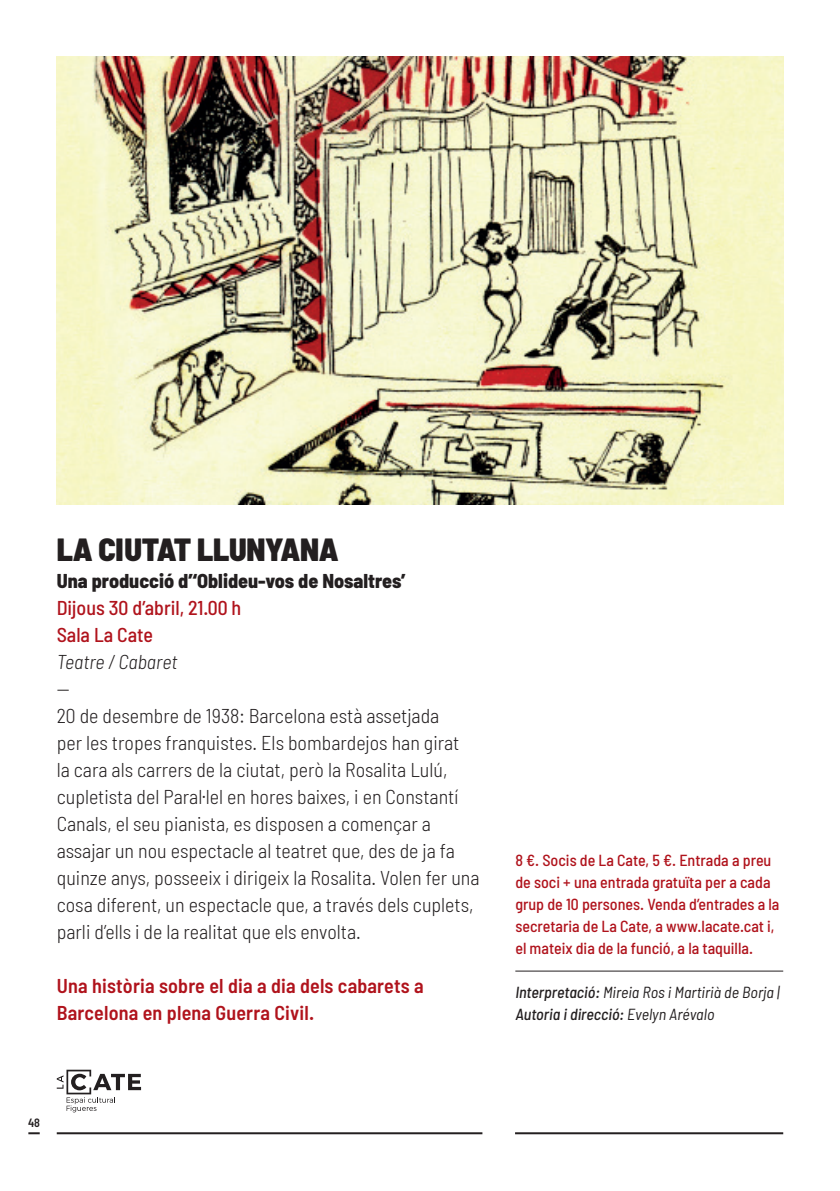
<style>
.page{position:relative;width:840px;height:1191px;background:#fff}
.page>*{position:absolute;margin:0;border:0;box-sizing:border-box;transform-origin:0 0}
.t1{font:900 semi-condensed 32px "Barlow";letter-spacing:-.01em;color:#231f20}
.t2{font:300 semi-condensed 20px/27px "Barlow";color:#231f20}
.t3{font:600 semi-condensed 20px/27px "Barlow";letter-spacing:.01em;color:#b0131c}
.t4{font:800 semi-condensed 20px "Barlow";color:#231f20}
.t5{font:500 semi-condensed 20px/27px "Barlow";color:#b0131c}
.t6{font:italic 300 semi-condensed 20px "Barlow";color:#231f20}
.t7{font:500 semi-condensed 16px/22px "Barlow";color:#b0131c}
.t8{font:italic semi-condensed 16px/22px "Barlow";color:#231f20}
.t9{font:600 semi-condensed 12px "Barlow";color:#231f20}
.s1{font-weight:500}
</style>
<div class="page">
<hr style="left:514px;top:1132px;width:268px;height:2px;background:#231f20">
<hr style="left:57px;top:1132px;width:425px;height:2px;background:#231f20">
<img style="left:57px;top:57px;width:725px;height:447px">
<hr style="left:515px;top:970px;width:267px;height:1px;background:#231f20">
<svg style="left:57px;top:1069px;width:84px;height:43px"></svg>
<svg style="left:28px;top:1132px;width:12px;height:2px"></svg>
<h1 class="t1" style="left:57px;top:530px;width:283px">LA CIUTAT LLUNYANA</h1>
<p class="t4" style="left:57px;top:568px;width:350px">Una producció d’‘Oblideu-vos de Nosaltres’</p>
<p class="t5" style="left:57px;top:594px;width:186px">Dijous 30 d’abril, 21.00 h<br>Sala La Cate</p>
<p class="t6" style="left:57px;top:649px;width:122px">Teatre / Cabaret</p>
<p class="t2" style="left:57px;top:675px;width:424px">—<br>20 de desembre de 1938: Barcelona està assetjada<br>per les tropes franquistes. Els bombardejos han girat<br>la cara als carrers de la ciutat, però la Rosalita Lulú, cupletista del Paral·lel en hores baixes, i en Constantí Canals, el seu pianista, es disposen a començar a assajar un nou espectacle al teatret que, des de ja fa quinze anys, posseeix i dirigeix la Rosalita. Volen fer una cosa diferent, un espectacle que, a través dels cuplets, parli d’ells i de la realitat que els envolta.</p>
<p class="t3" style="left:57px;top:972px;width:368px">Una història sobre el dia a dia dels cabarets a<br>Barcelona en plena Guerra Civil.</p>
<p class="t7" style="left:515px;top:849px;width:265px">8 €. Socis de La Cate, 5 €. Entrada a preu de soci + una entrada gratuïta per a cada grup de 10 persones. Venda d’entrades a la secretaria de La Cate, a www.lacate.cat i, el mateix dia de la funció, a la taquilla.</p>
<p class="t8" style="left:515px;top:981px;width:265px"><span class="s1">Interpretació:</span> Mireia Ros i Martirià de Borja |<br><span class="s1">Autoria i direcció:</span> Evelyn Arévalo</p>
<p class="t9" style="left:28px;top:1115px;width:14px">48</p>
</div>
